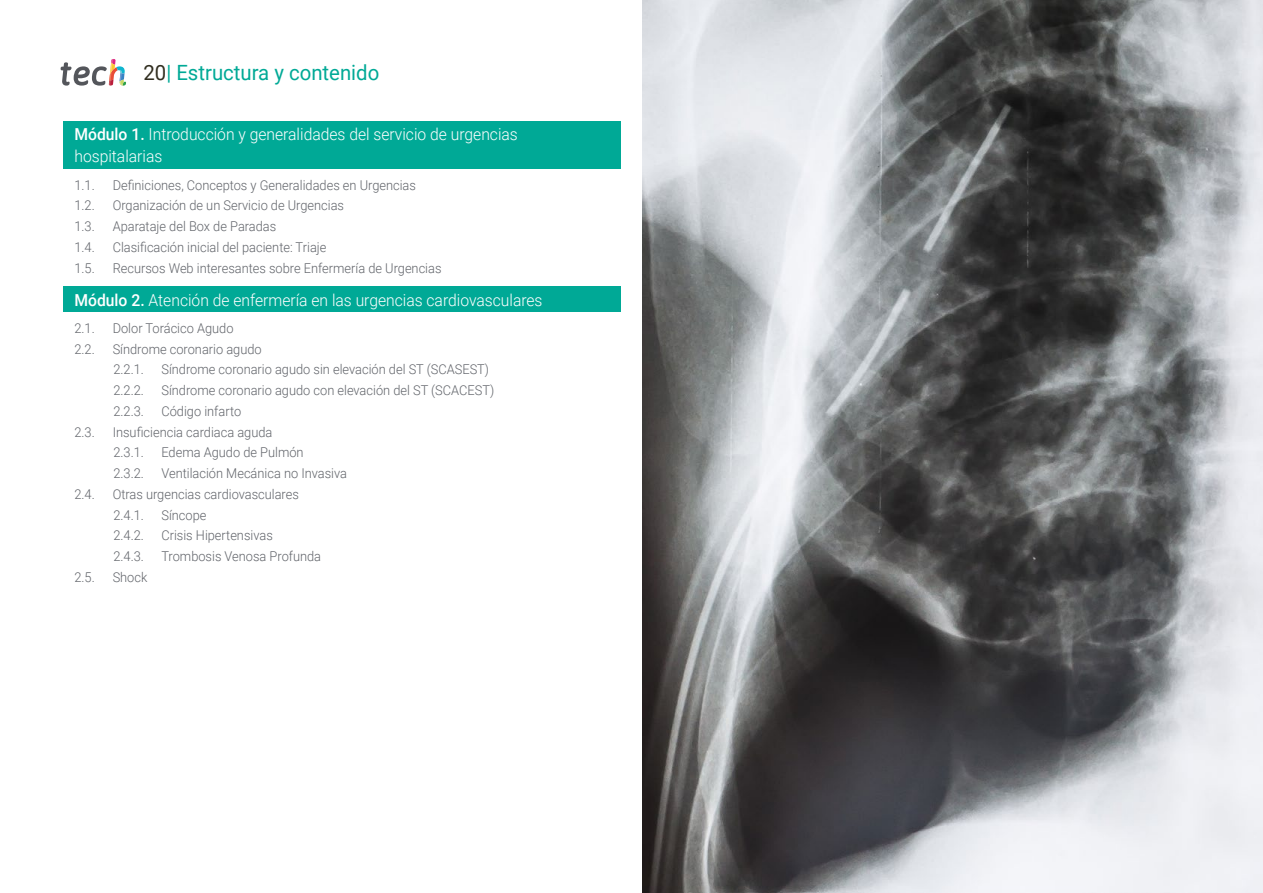
<style>
.page{position:relative;width:1263px;height:893px;background:#fff}
.page>*{position:absolute;margin:0;border:0;box-sizing:border-box;transform-origin:0 0}
.t1{font:21px "Roboto";color:#00a996}
.t2{font:300 16.5px/22.5px "Roboto";color:#fff;scale:.95 1}
.t3{font:300 13.5px/20.7px "Roboto";color:#61646a;scale:.95 1}
.s1{color:#312e20}
.s2{font-weight:500}
</style>
<div class="page">
<div style="left:63px;top:121px;width:558px;height:48px;background:#00a996"></div>
<div style="left:63px;top:287px;width:558px;height:25px;background:#00a996"></div>
<img style="left:642px;top:0;width:621px;height:893px">
<svg style="left:61px;top:59px;width:65px;height:27px"></svg>
<h1 class="t1" style="left:144px;top:57px;width:237px"><span class="s1">20</span>| Estructura y contenido</h1>
<p class="t2" style="left:74px;top:122px;width:468px"><span class="s2">Módulo 1.</span> Introducción y generalidades del servicio de urgencias hospitalarias</p>
<p class="t3" style="left:74px;top:174px;width:23px">1.1.</p>
<p class="t3" style="left:113px;top:174px;width:321px">Definiciones, Conceptos y Generalidades en Urgencias</p>
<p class="t3" style="left:74px;top:195px;width:23px">1.2.</p>
<p class="t3" style="left:113px;top:195px;width:245px">Organización de un Servicio de Urgencias</p>
<p class="t3" style="left:74px;top:215px;width:23px">1.3.</p>
<p class="t3" style="left:113px;top:215px;width:174px">Aparataje del Box de Paradas</p>
<p class="t3" style="left:74px;top:236px;width:23px">1.4.</p>
<p class="t3" style="left:113px;top:236px;width:226px">Clasificación inicial del paciente: Triaje</p>
<p class="t3" style="left:74px;top:257px;width:23px">1.5.</p>
<p class="t3" style="left:113px;top:257px;width:348px">Recursos Web interesantes sobre Enfermería de Urgencias</p>
<p class="t2" style="left:74px;top:288px;width:494px"><span class="s2">Módulo 2.</span> Atención de enfermería en las urgencias cardiovasculares</p>
<p class="t3" style="left:74px;top:317px;width:23px">2.1.</p>
<p class="t3" style="left:113px;top:317px;width:129px">Dolor Torácico Agudo</p>
<p class="t3" style="left:74px;top:338px;width:23px">2.2.</p>
<p class="t3" style="left:113px;top:338px;width:158px">Síndrome coronario agudo<br>2.2.1.</p>
<p class="t3" style="left:161px;top:359px;width:346px">Síndrome coronario agudo sin elevación del ST (SCASEST)</p>
<p class="t3" style="left:113px;top:379px;width:34px">2.2.2.</p>
<p class="t3" style="left:161px;top:379px;width:352px">Síndrome coronario agudo con elevación del ST (SCACEST)</p>
<p class="t3" style="left:113px;top:400px;width:34px">2.2.3.</p>
<p class="t3" style="left:161px;top:400px;width:85px">Código infarto</p>
<p class="t3" style="left:74px;top:421px;width:23px">2.3.</p>
<p class="t3" style="left:113px;top:421px;width:170px">Insuficiencia cardiaca aguda<br>2.3.1.</p>
<p class="t3" style="left:161px;top:442px;width:151px">Edema Agudo de Pulmón</p>
<p class="t3" style="left:113px;top:462px;width:34px">2.3.2.</p>
<p class="t3" style="left:161px;top:462px;width:197px">Ventilación Mecánica no Invasiva</p>
<p class="t3" style="left:74px;top:483px;width:23px">2.4.</p>
<p class="t3" style="left:113px;top:483px;width:198px">Otras urgencias cardiovasculares<br>2.4.1.</p>
<p class="t3" style="left:161px;top:504px;width:49px">Síncope</p>
<p class="t3" style="left:113px;top:525px;width:34px">2.4.2.</p>
<p class="t3" style="left:161px;top:525px;width:119px">Crisis Hipertensivas</p>
<p class="t3" style="left:113px;top:545px;width:34px">2.4.3.</p>
<p class="t3" style="left:161px;top:545px;width:170px">Trombosis Venosa Profunda</p>
<p class="t3" style="left:74px;top:566px;width:23px">2.5.</p>
<p class="t3" style="left:113px;top:566px;width:38px">Shock</p>
</div>
